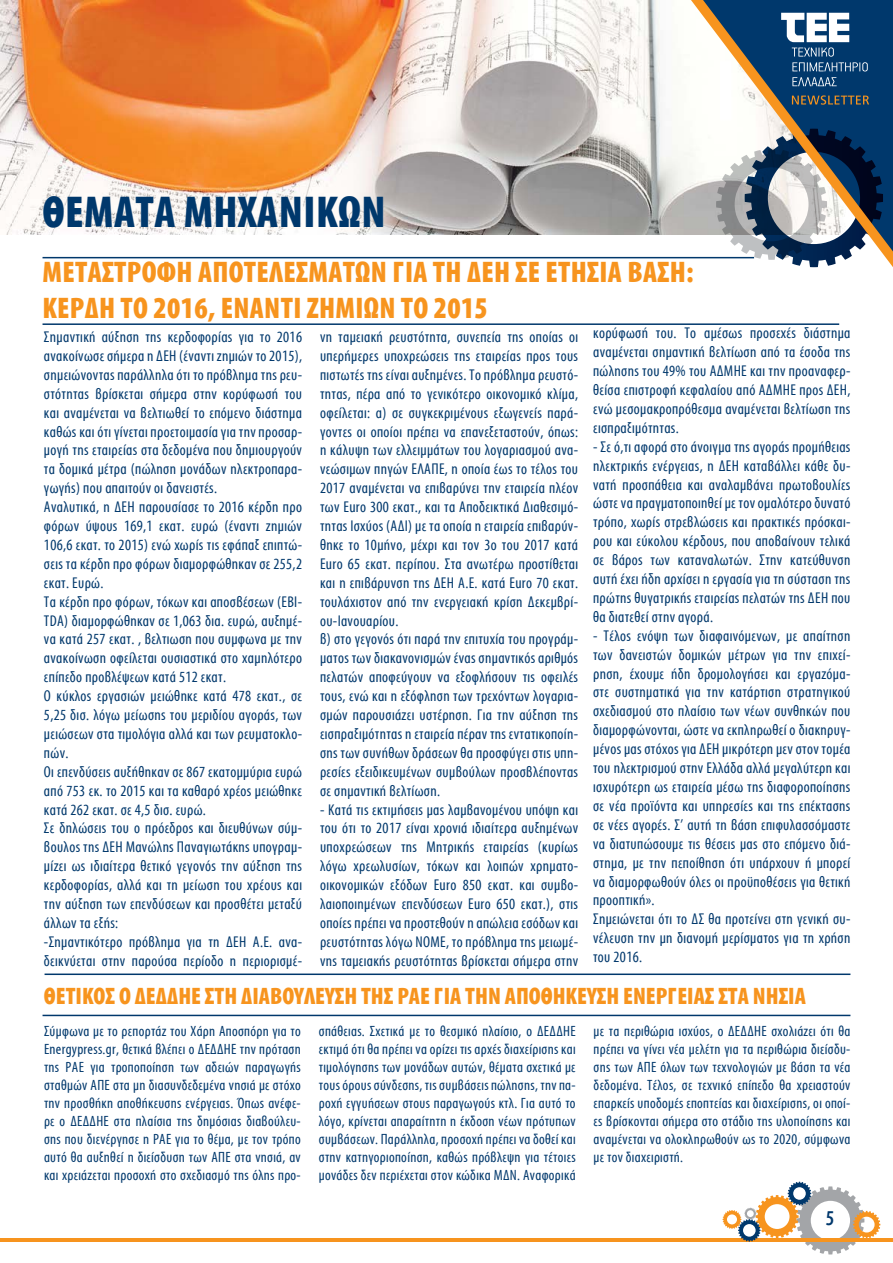
<style>
.page{position:relative;width:893px;height:1263px;background:#fff}
.page>*{position:absolute;margin:0;border:0;box-sizing:border-box;transform-origin:0 0}
.t1{font:700 45px "Myriad Condensed Greek";letter-spacing:.01em;color:#00386c}
.t2{font:700 30px "Myriad Condensed Greek";letter-spacing:.01em;color:#f7941e}
.t3{font:700 24px "Myriad Condensed Greek";color:#f7941e}
.t4{font:500 21px "Myriad Condensed Greek";color:#00386c}
.t5{font:15.75px/18.9px "Myriad Condensed Greek";letter-spacing:.02em;color:#00386c}
.t6{font:15px/18px "Myriad Condensed Greek";letter-spacing:.02em;color:#00386c;text-align:justify}
</style>
<div class="page">
<hr style="left:0;top:1238px;width:893px;height:3px;background:#f7941e">
<svg style="left:723px;top:1182px;width:157px;height:72px"></svg>
<img style="left:0;top:0;width:691px;height:234px">
<svg style="left:691px;top:0;width:202px;height:267px"></svg>
<svg style="left:792px;top:95px;width:77px;height:10px"></svg>
<svg style="left:781px;top:13px;width:87px;height:58px"></svg>
<svg style="left:792px;top:77px;width:45px;height:9px"></svg>
<hr style="left:43px;top:257px;width:711px;height:1px;background:#00386c">
<hr style="left:43px;top:323px;width:796px;height:2px;background:#00386c">
<hr style="left:45px;top:973px;width:805px;height:2px;background:#00386c">
<hr style="left:43px;top:1015px;width:807px;height:1px;background:#00386c">
<h1 class="t1" style="left:43px;top:189px;width:345px">ΘΕΜΑΤΑ ΜΗΧΑΝΙΚΩΝ</h1>
<h2 class="t2" style="left:43px;top:257px;width:34px">Μεταστρο</h2>
<h2 class="t2" style="left:157px;top:257px;width:88px">φή αποτελεσμάτων</h2>
<h2 class="t2" style="left:392px;top:257px;width:167px">για τη ΔΕΗ σε ετήσια</h2>
<h2 class="t2" style="left:627px;top:257px;width:68px">βάση :</h2>
<h2 class="t2" style="left:43px;top:293px;width:193px">κέρδη το 2016, έναντι</h2>
<h2 class="t2" style="left:307px;top:293px;width:28px">ζημιών</h2>
<h2 class="t2" style="left:401px;top:293px;width:89px">το 2015</h2>
<p class="t5" style="left:44px;top:328px;width:260px">Σημαντική αύξηση της κερδοφορίας για το 2016 ανακοίνωσε σήμερα η ΔΕΗ (έναντι ζημιών το 2015), σημειώνοντας παράλληλα ότι το πρόβλημα της ρευ&shy;στότητας βρίσκεται σήμερα στην κορύφωσή του και αναμένεται να βελτιωθεί το επόμενο διάστημα καθώς και ότι γίνεται προετοιμασία για την προσαρ&shy;μογή της εταιρείας στα δεδομένα που δημιουργούν τα δομικά μέτρα (πώληση μονάδων ηλεκτροπαρα&shy;γωγής) που απαιτούν οι δανειστές.<br>Αναλυτικά, η ΔΕΗ παρουσίασε το 2016 κέρδη προ φόρων ύψους 169,1 εκατ. ευρώ (έναντι ζημιών 106,6 εκατ. το 2015) ενώ χωρίς τις εφάπαξ επιπτώ&shy;σεις τα κέρδη προ φόρων διαμορφώθηκαν σε 255,2 εκατ. Ευρώ.<br>Τα κέρδη προ φόρων, τόκων και αποσβέσεων (ΕΒΙ-ΤDA) διαμορφώθηκαν σε 1,063 δια. ευρώ, αυξημέ&shy;να κατά 257 εκατ. , βελτιωση που συμφωνα με την ανακοίνωση οφείλεται ουσιαστικά στο χαμηλότερο επίπεδο προβλέψεων κατά 512 εκατ.<br>Ο κύκλος εργασιών μειώθηκε κατά 478 εκατ., σε 5,25 δισ. λόγω μείωσης του μεριδίου αγοράς, των μειώσεων στα τιμολόγια αλλά και των ρευματοκλο&shy;πών.<br>Οι επενδύσεις αυξήθηκαν σε 867 εκατομμύρια ευρώ από 753 εκ. το 2015 και τα καθαρό χρέος μειώθηκε κατά 262 εκατ. σε 4,5 δισ. ευρώ.<br>Σε δηλώσεις του ο πρόεδρος και διευθύνων σύμ&shy;βουλος της ΔΕΗ Μανώλης Παναγιωτάκης υπογραμ&shy;μίζει ως ιδιαίτερα θετικό γεγονός την αύξηση της κερδοφορίας, αλλά και τη μείωση του χρέους και την αύξηση των επενδύσεων και προσθέτει μεταξύ άλλων τα εξής:<br>-Σημαντικότερο πρόβλημα για τη ΔΕΗ Α.Ε. ανα&shy;δεικνύεται στην παρούσα περίοδο η περιορισμέ-</p>
<p class="t5" style="left:320px;top:328px;width:260px">νη ταμειακή ρευστότητα, συνεπεία της οποίας οι υπερήμερες υποχρεώσεις της εταιρείας προς τους πιστωτές της είναι αυξημένες. Το πρόβλημα ρευστό&shy;τητας, πέρα από το γενικότερο οικονομικό κλίμα, οφείλεται: α) σε συγκεκριμένους εξωγενείς παρά&shy;γοντες οι οποίοι πρέπει να επανεξεταστούν, όπως: η κάλυψη των ελλειμμάτων του λογαριασμού ανα&shy;νεώσιμων πηγών ΕΛΑΠΕ, η οποία έως το τέλος του 2017 αναμένεται να επιβαρύνει την εταιρεία πλέον των Euro 300 εκατ., και τα Αποδεικτικά Διαθεσιμό&shy;τητας Ισχύος (ΑΔΙ) με τα οποία η εταιρεία επιβαρύν&shy;θηκε το 10μήνο, μέχρι και τον 3ο του 2017 κατά Euro 65 εκατ. περίπου. Στα ανωτέρω προστίθεται και η επιβάρυνση της ΔΕΗ Α.Ε. κατά Euro 70 εκατ. τουλάχιστον από την ενεργειακή κρίση Δεκεμβρί&shy;ου-Ιανουαρίου.<br>β) στο γεγονός ότι παρά την επιτυχία του προγράμ&shy;ματος των διακανονισμών ένας σημαντικός αριθμός πελατών αποφεύγουν να εξοφλήσουν τις οφειλές τους, ενώ και η εξόφληση των τρεχόντων λογαρια&shy;σμών παρουσιάζει υστέρηση. Για την αύξηση της εισπραξιμότητας η εταιρεία πέραν της εντατικοποίη&shy;σης των συνήθων δράσεων θα προσφύγει στις υπη&shy;ρεσίες εξειδικευμένων συμβούλων προσβλέποντας σε σημαντική βελτίωση.</p>
<p class="t5" style="left:320px;top:801px;width:260px;text-align:justify">- Κατά τις εκτιμήσεις μας λαμβανομένου υπόψη και του ότι το 2017 είναι χρονιά ιδιαίτερα αυξημένων υποχρεώσεων της Μητρικής εταιρείας (κυρίως λόγω χρεωλυσίων, τόκων και λοιπών χρηματο&shy;οικονομικών εξόδων Euro 850 εκατ. και συμβο&shy;λαιοποιημένων επενδύσεων Euro 650 εκατ.), στις οποίες πρέπει να προστεθούν η απώλεια εσόδων και ρευστότητας λόγω ΝΟΜΕ, το πρόβλημα της μειωμέ&shy;νης ταμειακής ρευστότητας βρίσκεται σήμερα στην</p>
<p class="t5" style="left:593px;top:324px;width:259px;text-align:justify">κορύφωσή του. Το αμέσως προσεχές διάστημα αναμένεται σημαντική βελτίωση από τα έσοδα της πώλησης του 49% του ΑΔΜΗΕ και την προαναφερ&shy;θείσα επιστροφή κεφαλαίου από ΑΔΜΗΕ προς ΔΕΗ, ενώ μεσομακροπρόθεσμα αναμένεται βελτίωση της εισπραξιμότητας.</p>
<p class="t5" style="left:593px;top:438px;width:259px;text-align:justify">- Σε ό,τι αφορά στο άνοιγμα της αγοράς προμήθειας ηλεκτρικής ενέργειας, η ΔΕΗ καταβάλλει κάθε δυ&shy;νατή προσπάθεια και αναλαμβάνει πρωτοβουλίες ώστε να πραγματοποιηθεί με τον ομαλότερο δυνατό τρόπο, χωρίς στρεβλώσεις και πρακτικές πρόσκαι&shy;ρου και εύκολου κέρδους, που αποβαίνουν τελικά σε βάρος των καταναλωτών. Στην κατεύθυνση αυτή έχει ήδη αρχίσει η εργασία για τη σύσταση της πρώτης θυγατρικής εταιρείας πελατών της ΔΕΗ που θα διατεθεί στην αγορά.</p>
<p class="t5" style="left:593px;top:627px;width:259px">- Τέλος ενόψη των διαφαινόμενων, με απαίτηση των δανειστών δομικών μέτρων για την επιχεί&shy;ρηση, έχουμε ήδη δρομολογήσει και εργαζόμα&shy;στε συστηματικά για την κατάρτιση στρατηγικού σχεδιασμού στο πλαίσιο των νέων συνθηκών που διαμορφώνονται, ώστε να εκπληρωθεί ο διακηρυγ&shy;μένος μας στόχος για ΔΕΗ μικρότερη μεν στον τομέα του ηλεκτρισμού στην Ελλάδα αλλά μεγαλύτερη και ισχυρότερη ως εταιρεία μέσω της διαφοροποίησης σε νέα προϊόντα και υπηρεσίες και της επέκτασης σε νέες αγορές. Σ’ αυτή τη βάση επιφυλασσόμαστε να διατυπώσουμε τις θέσεις μας στο επόμενο διά&shy;στημα, με την πεποίθηση ότι υπάρχουν ή μπορεί να διαμορφωθούν όλες οι προϋποθέσεις για θετική προοπτική».<br>Σημειώνεται ότι το ΔΣ θα προτείνει στη γενική συ&shy;νέλευση την μη διανομή μερίσματος για τη χρήση του 2016.</p>
<h3 class="t3" style="left:44px;top:984px;width:23px">Θετικός</h3>
<h3 class="t3" style="left:119px;top:984px;width:175px">ο ΔΕΔΔΗΕ στη διαβούλευση</h3>
<h3 class="t3" style="left:361px;top:984px;width:180px">της ΡΑΕ για την αποθήκευση</h3>
<h3 class="t3" style="left:623px;top:984px;width:12px">ενέρ</h3>
<h3 class="t3" style="left:667px;top:984px;width:20px">γειας</h3>
<h3 class="t3" style="left:718px;top:984px;width:46px">στα νησιά</h3>
<p class="t6" style="left:44px;top:1022px;width:258px">Σύμφωνα με το ρεπορτάζ του Χάρη Αποσπόρη για το Energypress.gr, θετικά βλέπει ο ΔΕΔΔΗΕ την πρόταση της ΡΑΕ για τροποποίηση των αδειών παραγωγής σταθμών ΑΠΕ στα μη διασυνδεδεμένα νησιά με στόχο την προσθήκη αποθήκευσης ενέργειας. Όπως ανέφε&shy;ρε ο ΔΕΔΔΗΕ στα πλαίσια της δημόσιας διαβούλευ&shy;σης που διενέργησε η ΡΑΕ για το θέμα, με τον τρόπο αυτό θα αυξηθεί η διείσδυση των ΑΠΕ στα νησιά, αν και χρειάζεται προσοχή στο σχεδιασμό της όλης προ-</p>
<p class="t6" style="left:319px;top:1022px;width:258px">σπάθειας. Σχετικά με το θεσμικό πλαίσιο, ο ΔΕΔΔΗΕ εκτιμά ότι θα πρέπει να ορίζει τις αρχές διαχείρισης και τιμολόγησης των μονάδων αυτών, θέματα σχετικά με τους όρους σύνδεσης, τις συμβάσεις πώλησης, την πα&shy;ροχή εγγυήσεων στους παραγωγούς κτλ. Για αυτό το λόγο, κρίνεται απαραίτητη η έκδοση νέων πρότυπων συμβάσεων. Παράλληλα, προσοχή πρέπει να δοθεί και στην κατηγοριοποίηση, καθώς πρόβλεψη για τέτοιες μονάδες δεν περιέχεται στον κώδικα ΜΔΝ. Αναφορικά</p>
<p class="t6" style="left:594px;top:1022px;width:258px">με τα περιθώρια ισχύος, ο ΔΕΔΔΗΕ σχολιάζει ότι θα πρέπει να γίνει νέα μελέτη για τα περιθώρια διείσδυ&shy;σης των ΑΠΕ όλων των τεχνολογιών με βάση τα νέα δεδομένα. Τέλος, σε τεχνικό επίπεδο θα χρειαστούν επαρκείς υποδομές εποπτείας και διαχείρισης, οι οποί&shy;ες βρίσκονται σήμερα στο στάδιο της υλοποίησης και αναμένεται να ολοκληρωθούν ως το 2020, σύμφωνα με τον διαχειριστή.</p>
<h3 class="t4" style="left:826px;top:1208px;width:10px">5</h3>
</div>
